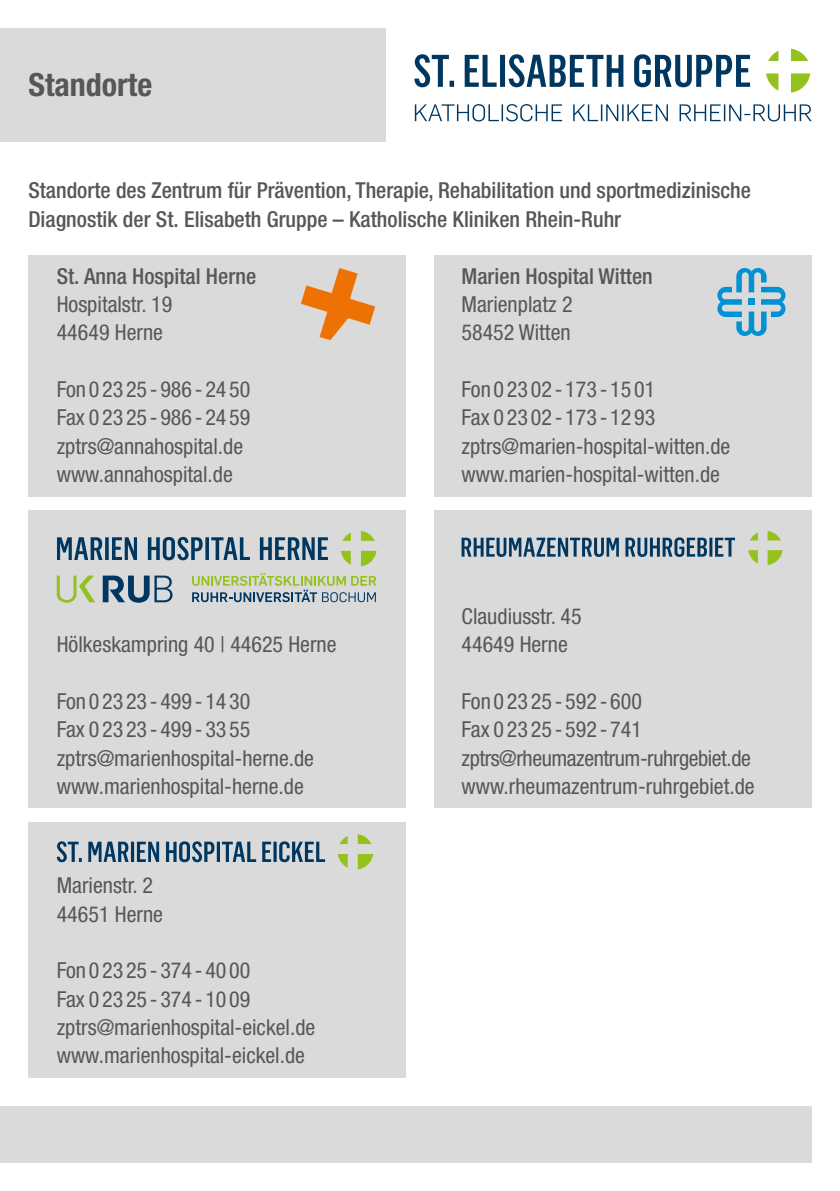
<style>
.page{position:relative;width:840px;height:1191px;background:#fff}
.page>*{position:absolute;margin:0;border:0;box-sizing:border-box;transform-origin:0 0}
.t1{font:700 condensed 32px "Helvetica Neue LT Std";color:#575756}
.t2{font:condensed 22px/28.4px "Helvetica Neue LT Std";color:#575756}
.t3{font:500 condensed 22px/28.4px "Helvetica Neue LT Std";color:#575756}
</style>
<div class="page">
<div style="left:0;top:28px;width:386px;height:114px;background:#dadada"></div>
<div style="left:0;top:1106px;width:811px;height:56px;background:#dadada"></div>
<svg style="left:414px;top:104px;width:397px;height:17px"></svg>
<svg style="left:414px;top:54px;width:335px;height:33px"></svg>
<svg style="left:791px;top:49px;width:16px;height:12px"></svg>
<svg style="left:768px;top:51px;width:10px;height:10px"></svg>
<svg style="left:766px;top:73px;width:12px;height:18px"></svg>
<svg style="left:791px;top:73px;width:18px;height:20px"></svg>
<div style="left:28px;top:255px;width:377px;height:241px;background:#dadada"></div>
<div style="left:434px;top:255px;width:377px;height:241px;background:#dadada"></div>
<div style="left:28px;top:510px;width:377px;height:298px;background:#dadada"></div>
<div style="left:434px;top:510px;width:377px;height:298px;background:#dadada"></div>
<div style="left:28px;top:822px;width:377px;height:255px;background:#dadada"></div>
<svg style="left:300px;top:268px;width:75px;height:72px"></svg>
<svg style="left:717px;top:268px;width:68px;height:68px"></svg>
<svg style="left:357px;top:834px;width:14px;height:10px"></svg>
<svg style="left:339px;top:836px;width:8px;height:8px"></svg>
<svg style="left:338px;top:854px;width:9px;height:13px"></svg>
<svg style="left:357px;top:854px;width:16px;height:15px"></svg>
<svg style="left:57px;top:841px;width:268px;height:21px"></svg>
<svg style="left:461px;top:537px;width:273px;height:20px"></svg>
<svg style="left:767px;top:531px;width:13px;height:9px"></svg>
<svg style="left:750px;top:533px;width:7px;height:7px"></svg>
<svg style="left:748px;top:550px;width:9px;height:13px"></svg>
<svg style="left:767px;top:550px;width:15px;height:15px"></svg>
<svg style="left:57px;top:537px;width:271px;height:23px"></svg>
<svg style="left:361px;top:531px;width:13px;height:10px"></svg>
<svg style="left:342px;top:533px;width:8px;height:8px"></svg>
<svg style="left:341px;top:551px;width:9px;height:14px"></svg>
<svg style="left:361px;top:551px;width:15px;height:15px"></svg>
<svg style="left:192px;top:573px;width:184px;height:29px"></svg>
<svg style="left:57px;top:575px;width:38px;height:27px"></svg>
<svg style="left:103px;top:575px;width:69px;height:28px"></svg>
<h1 class="t1" style="left:28px;top:65px;width:125px">Standorte</h1>
<p class="t3" style="left:28px;top:176px;width:723px">Standorte des Zentrum für Prävention, Therapie, Rehabilitation und sportmedizinische<br>Diagnostik der St. Elisabeth Gruppe – Katholische Kliniken Rhein-Ruhr</p>
<p class="t3" style="left:461px;top:261px;width:193px">Marien Hospital Witten</p>
<p class="t2" style="left:461px;top:290px;width:112px">Marienplatz 2<br>58452 Witten</p>
<p class="t3" style="left:57px;top:261px;width:201px">St. Anna Hospital Herne</p>
<p class="t2" style="left:57px;top:290px;width:117px">Hospitalstr. 19<br>44649 Herne</p>
<p class="t2" style="left:57px;top:375px;width:195px">Fon02325-986-2450<br>Fax 02325-986-2459 zptrs@annahospital.de www.annahospital.de</p>
<p class="t2" style="left:57px;top:630px;width:281px">Hölkeskampring 40 | 44625 Herne</p>
<p class="t2" style="left:57px;top:687px;width:259px">Fon02323-499-1430<br>Fax 02323-499-3355 zptrs@marienhospital-herne.de www.marienhospital-herne.de</p>
<p class="t2" style="left:57px;top:871px;width:108px">Marienstr. 2<br>44651 Herne</p>
<p class="t2" style="left:57px;top:956px;width:260px">Fon02325-374-4000<br>Fax 02325-374-1009 zptrs@marienhospital-eickel.de www.marienhospital-eickel.de</p>
<p class="t2" style="left:461px;top:375px;width:270px">Fon02302-173-1501<br>Fax 02302-173-1293 zptrs@marien-hospital-witten.de www.marien-hospital-witten.de</p>
<p class="t2" style="left:461px;top:601px;width:122px">Claudiusstr. 45<br>44649 Herne</p>
<p class="t2" style="left:461px;top:686px;width:294px">Fon 0 23 25 - 592 - 600<br>Fax 0 23 25 - 592 - 741 zptrs@rheumazentrum-ruhrgebiet.de www.rheumazentrum-ruhrgebiet.de</p>
</div>
